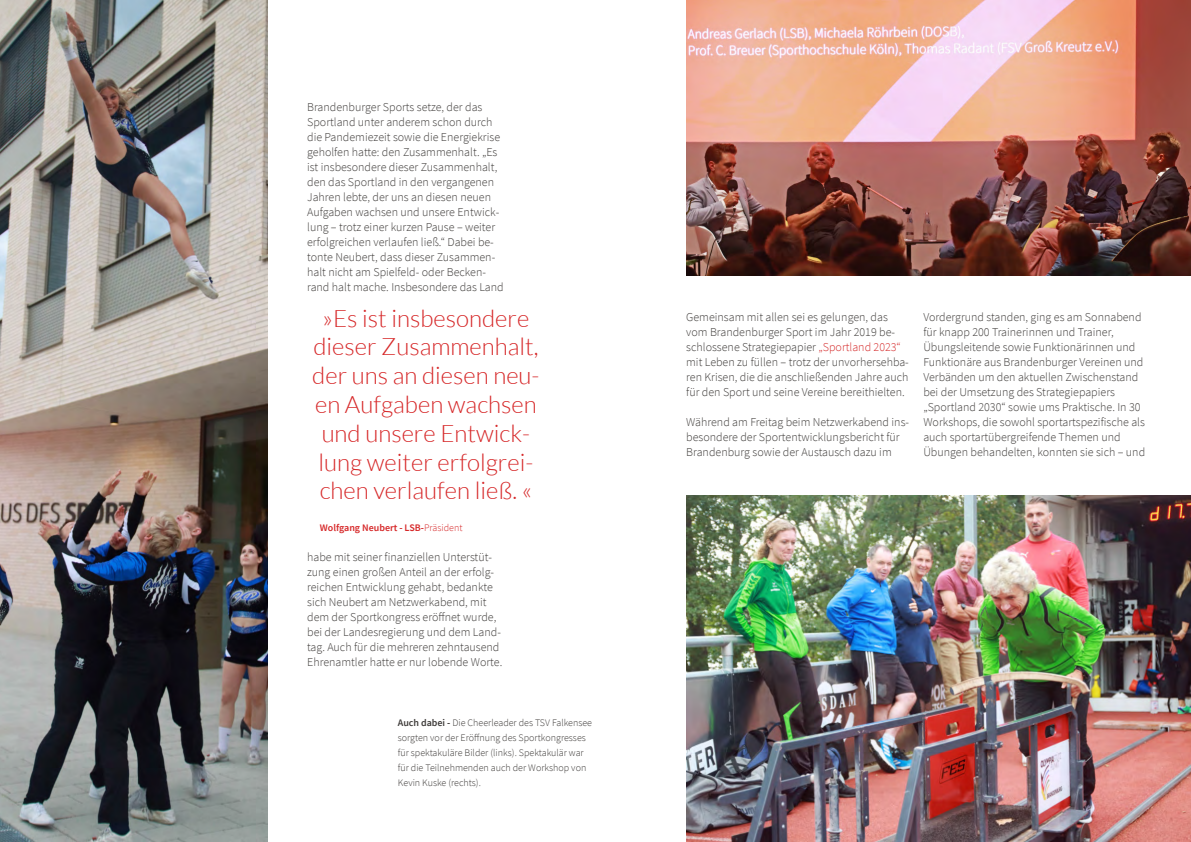
<style>
.page{position:relative;width:1191px;height:842px;background:#fff}
.page>*{position:absolute;margin:0;border:0;box-sizing:border-box;transform-origin:0 0}
.t1{font:300 24px/28.8px "Lato";color:#d62728;text-align:center}
.t2{font:300 12px/15px "Source Sans Pro";color:#3e3b39}
.t3{font:300 10px/15px "Source Sans Pro";color:#3e3b39}
.t4{font:600 10px "Source Sans Pro";color:#d62728}
.s1{font-weight:300}
.s2{font-weight:600}
.s3{color:#d52929}
</style>
<div class="page">
<img style="left:0;top:0;width:268px;height:842px">
<img style="left:686px;top:0;width:505px;height:275px">
<img style="left:686px;top:496px;width:505px;height:346px">
<p class="t2" style="left:307px;top:100px;width:198px">Brandenburger Sports setze, der das Sportland unter anderem schon durch die Pandemiezeit sowie die Energiekrise geholfen hatte: den Zusammenhalt. „Es ist insbesondere dieser Zusammenhalt, den das Sportland in den vergangenen Jahren lebte, der uns an diesen neuen Aufgaben wachsen und unsere Entwick&shy;lung – trotz einer kurzen Pause – weiter erfolgreichen verlaufen ließ.“ Dabei be&shy;tonte Neubert, dass dieser Zusammen&shy;halt nicht am Spielfeld- oder Becken&shy;rand halt mache. Insbesondere das Land</p>
<h1 class="t1" style="left:312px;top:305px;width:229px">»Es ist insbesondere dieser Zusammenhalt, der uns an diesen neu&shy;en Aufgaben wachsen und unsere Entwick&shy;lung weiter erfolgrei&shy;chen verlaufen ließ. «</h1>
<p class="t4" style="left:320px;top:523px;width:144px">Wolfgang Neubert - LSB-<span class="s1">Präsident</span></p>
<p class="t2" style="left:307px;top:550px;width:197px">habe mit seiner finanziellen Unterstüt&shy;zung einen großen Anteil an der erfolg&shy;reichen Entwicklung gehabt, bedankte sich Neubert am Netzwerkabend, mit dem der Sportkongress eröffnet wurde, bei der Landesregierung und dem Land&shy;tag. Auch für die mehreren zehntausend Ehrenamtler hatte er nur lobende Worte.</p>
<p class="t3" style="left:398px;top:716px;width:196px"><span class="s2">Auch dabei -</span> Die Cheerleader des TSV Falkensee sorgten vor der Eröffnung des Sportkongresses für spektakuläre Bilder (links). Spektakulär war für die Teilnehmenden auch der Workshop von Kevin Kuske (rechts).</p>
<p class="t2" style="left:686px;top:310px;width:224px">Gemeinsam mit allen sei es gelungen, das vom Brandenburger Sport im Jahr 2019 be&shy;schlossene Strategiepapier <span class="s3">„Sportland 2023“ </span>mit Leben zu füllen – trotz der unvorhersehba&shy;ren Krisen, die die anschließenden Jahre auch für den Sport und seine Vereine bereithielten.</p>
<p class="t2" style="left:686px;top:415px;width:224px">Während am Freitag beim Netzwerkabend ins&shy;besondere der Sportentwicklungsbericht für<br>Brandenburg sowie der Austausch dazu im</p>
<p class="t2" style="left:923px;top:310px;width:223px">Vordergrund standen, ging es am Sonnabend für knapp 200 Trainerinnen und Trainer, Übungsleitende sowie Funktionärinnen und Funktionäre aus Brandenburger Vereinen und Verbänden um den aktuellen Zwischenstand bei der Umsetzung des Strategiepapiers „Sportland 2030“ sowie ums Praktische. In 30<br>Workshops, die sowohl sportartspezifische als auch sportartübergreifende Themen und Übungen behandelten, konnten sie sich – und</p>
</div>
